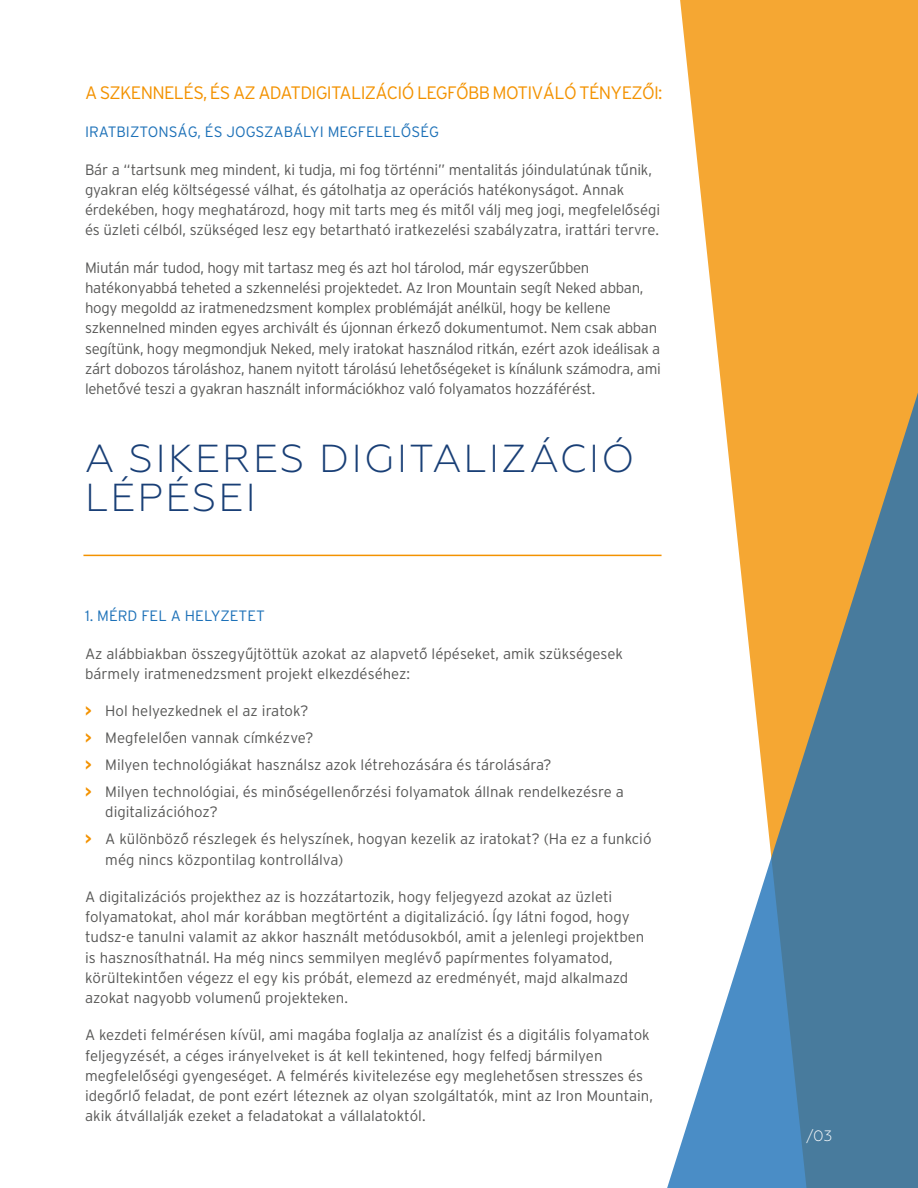
<style>
.page{position:relative;width:918px;height:1188px;background:#fff}
.page>*{position:absolute;margin:0;border:0;box-sizing:border-box;transform-origin:0 0}
.t1{font:300 39px/39px "Geometria";letter-spacing:.055em;color:#193f76}
.t2{font:300 18px "Interstate";letter-spacing:-.04em;color:#f39200}
.t3{font:300 15px/20.2px "Interstate";letter-spacing:-.01em;color:#575756}
.t4{font:300 15px "Interstate";color:#1d71b8}
.t5{font:300 15px "Geometria";color:#fff}
.s1{font-weight:700;color:#f39200}
</style>
<div class="page">
<svg style="left:680px;top:0;width:238px;height:352px;background:#f5ae43"></svg>
<svg style="left:667px;top:352px;width:251px;height:836px"></svg>
<hr style="left:83px;top:555px;width:579px;height:1px;background:#f39200">
<p class="t2" style="left:85px;top:82px;width:579px">A SZKENNELÉS, ÉS AZ ADATDIGITALIZÁCIÓ LEGFŐBB MOTIVÁLÓ TÉNYEZŐI:</p>
<p class="t4" style="left:85px;top:123px;width:355px">IRATBIZTONSÁG, ÉS JOGSZABÁLYI MEGFELELŐSÉG</p>
<p class="t3" style="left:85px;top:159px;width:577px">Bár a “tartsunk meg mindent, ki tudja, mi fog történni” mentalitás jóindulatúnak tűnik, gyakran elég költségessé válhat, és gátolhatja az operációs hatékonyságot. Annak érdekében, hogy meghatározd, hogy mit tarts meg és mitől válj meg jogi, megfelelőségi és üzleti célból, szükséged lesz egy betartható iratkezelési szabályzatra, irattári tervre.</p>
<p class="t3" style="left:85px;top:257px;width:577px">Miután már tudod, hogy mit tartasz meg és azt hol tárolod, már egyszerűbben hatékonyabbá teheted a szkennelési projektedet. Az Iron Mountain segít Neked abban, hogy megoldd az iratmenedzsment komplex problémáját anélkül, hogy be kellene szkennelned minden egyes archivált és újonnan érkező dokumentumot. Nem csak abban segítünk, hogy megmondjuk Neked, mely iratokat használod ritkán, ezért azok ideálisak a zárt dobozos tároláshoz, hanem nyitott tárolású lehetőségeket is kínálunk számodra, ami lehetővé teszi a gyakran használt információkhoz való folyamatos hozzáférést.</p>
<h1 class="t1" style="left:85px;top:439px;width:551px">A SIKERES DIGITALIZÁCIÓ<br>LÉPÉSEI</h1>
<p class="t4" style="left:85px;top:607px;width:182px">1. MÉRD FEL A HELYZETET</p>
<p class="t3" style="left:85px;top:643px;width:539px">Az alábbiakban összegyűjtöttük azokat az alapvető lépéseket, amik szükségesek bármely iratmenedzsment projekt elkezdéséhez:</p>
<p class="t3" style="left:85px;top:697px;width:541px;line-height:27px"><span class="s1">&gt;</span> Hol helyezkednek el az iratok?<br><span class="s1">&gt;</span> Megfelelően vannak címkézve?<br><span class="s1">&gt;</span> Milyen technológiákat használsz azok létrehozására és tárolására?<br><span class="s1">&gt;</span> Milyen technológiai, és minőségellenőrzési folyamatok állnak rendelkezésre a</p>
<p class="t3" style="left:85px;top:798px;width:568px;line-height:27px;text-indent:20px">digitalizációhoz?<br><span class="s1">&gt;</span> A különböző részlegek és helyszínek, hogyan kezelik az iratokat? (Ha ez a funkció</p>
<p class="t3" style="left:105px;top:849px;width:240px">még nincs központilag kontrollálva)</p>
<p class="t3" style="left:85px;top:886px;width:561px">A digitalizációs projekthez az is hozzátartozik, hogy feljegyezd azokat az üzleti folyamatokat, ahol már korábban megtörtént a digitalizáció. Így látni fogod, hogy tudsz-e tanulni valamit az akkor használt metódusokból, amit a jelenlegi projektben is hasznosíthatnál. Ha még nincs semmilyen meglévő papírmentes folyamatod, körültekintően végezz el egy kis próbát, elemezd az eredményét, majd alkalmazd azokat nagyobb volumenű projekteken.</p>
<p class="t3" style="left:85px;top:1025px;width:569px">A kezdeti felmérésen kívül, ami magába foglalja az analízist és a digitális folyamatok feljegyzését, a céges irányelveket is át kell tekintened, hogy felfedj bármilyen megfelelőségi gyengeséget. A felmérés kivitelezése egy meglehetősen stresszes és idegőrlő feladat, de pont ezért léteznek az olyan szolgáltatók, mint az Iron Mountain, akik átvállalják ezeket a feladatokat a vállalatoktól.</p>
<p class="t5" style="left:806px;top:1127px;width:28px">/03</p>
</div>
